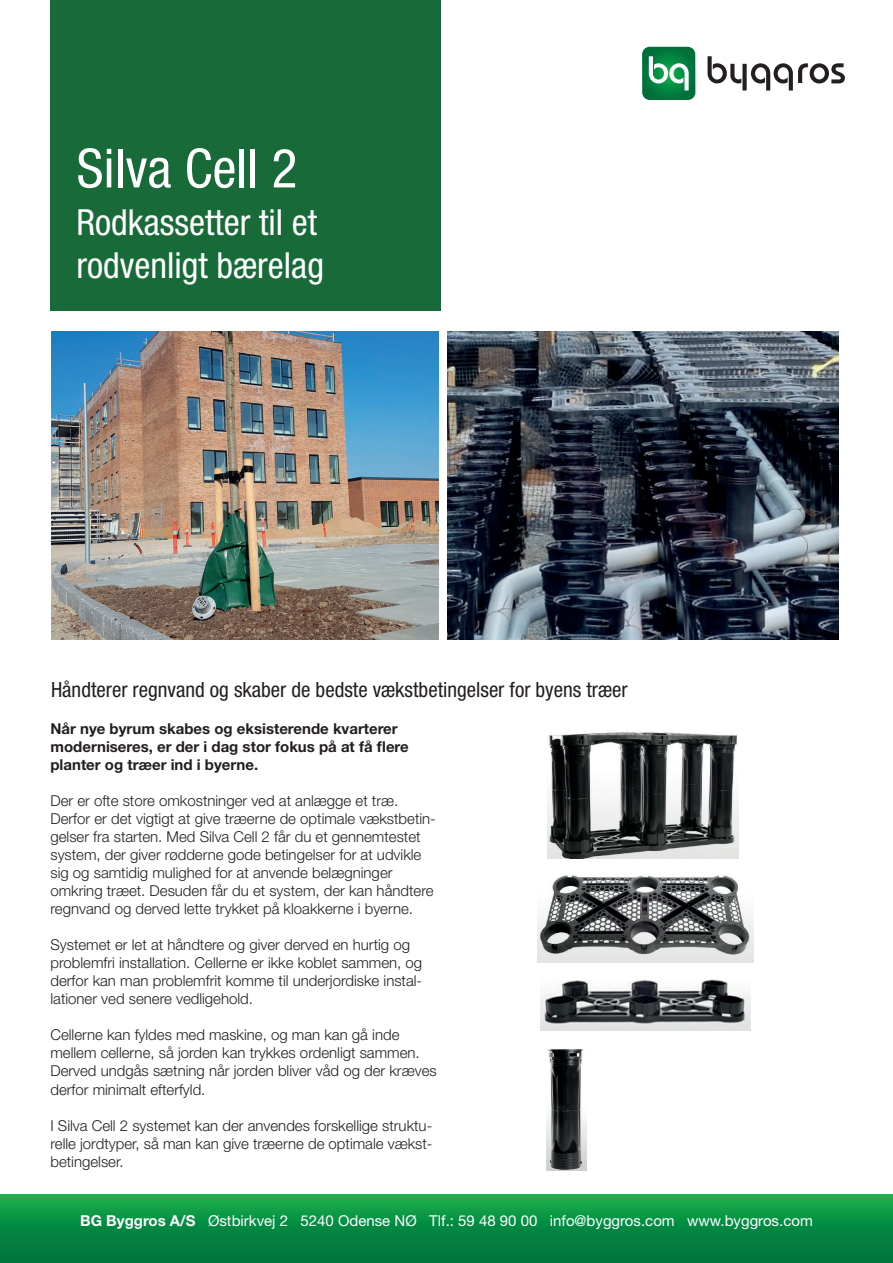
<style>
.page{position:relative;width:893px;height:1263px;background:#fff}
.page>*{position:absolute;margin:0;border:0;box-sizing:border-box;transform-origin:0 0}
.t1{font:condensed 54px "Helvetica Neue LT Std";color:#fff}
.t2{font:condensed 36px/43.2px "Helvetica Neue LT Std";color:#fff}
.t3{font:condensed 21px "Helvetica Neue LT Std";color:#231f20}
.t4{font:300 15px/18px "Helvetica Neue LT Std";color:#231f20}
.t5{font:700 15px/18px "Helvetica Neue LT Std";color:#231f20}
.t6{font:15px "Helvetica Neue LT Std";color:#fff}
.s1{font-weight:700}
</style>
<div class="page">
<div style="left:0;top:1195px;width:893px;height:68px;background:linear-gradient(to bottom,#17ab4a,#006f3b)"></div>
<svg style="left:642px;top:47px;width:53px;height:53px;background:#319562"></svg>
<svg style="left:707px;top:56px;width:138px;height:35px"></svg>
<div style="left:50px;top:0;width:391px;height:311px;background:#186b39"></div>
<img style="left:547px;top:732px;width:191px;height:126px">
<img style="left:541px;top:979px;width:209px;height:51px">
<img style="left:538px;top:875px;width:215px;height:87px">
<img style="left:546px;top:1049px;width:41px;height:122px">
<img style="left:448px;top:331px;width:391px;height:308px">
<img style="left:51px;top:331px;width:388px;height:308px">
<h1 class="t1" style="left:77px;top:137px;width:222px">Silva Cell 2</h1>
<h2 class="t2" style="left:77px;top:200px;width:249px">Rodkassetter til et rodvenligt bærelag</h2>
<h3 class="t3" style="left:51px;top:677px;width:578px">Håndterer regnvand og skaber de bedste vækstbetingelser for byens træer</h3>
<p class="t5" style="left:50px;top:720px;width:360px">Når nye byrum skabes og eksisterende kvarterer moderniseres, er der i dag stor fokus på at få flere planter og træer ind i byerne.</p>
<p class="t4" style="left:50px;top:792px;width:387px">Der er ofte store omkostninger ved at anlægge et træ.<br>Derfor er det vigtigt at give træerne de optimale vækstbetin&shy;gelser fra starten. Med Silva Cell 2 får du et gennemtestet system, der giver rødderne gode betingelser for at udvikle sig og samtidig mulighed for at anvende belægninger omkring træet. Desuden får du et system, der kan håndtere regnvand og derved lette trykket på kloakkerne i byerne.</p>
<p class="t4" style="left:50px;top:936px;width:373px">Systemet er let at håndtere og giver derved en hurtig og problemfri installation. Cellerne er ikke koblet sammen, og derfor kan man problemfrit komme til underjordiske instal&shy;lationer ved senere vedligehold.</p>
<p class="t4" style="left:50px;top:1026px;width:388px">Cellerne kan fyldes med maskine, og man kan gå inde mellem cellerne, så jorden kan trykkes ordenligt sammen.<br>Derved undgås sætning når jorden bliver våd og der kræves derfor minimalt efterfyld.</p>
<p class="t4" style="left:50px;top:1116px;width:384px;text-align:justify">I Silva Cell 2 systemet kan der anvendes forskellige struktu&shy;relle jordtyper, så man kan give træerne de optimale vækst&shy;betingelser.</p>
<p class="t6" style="left:80px;top:1211px;width:734px"><span class="s1">BG Byggros A/S</span> Østbirkvej 2 5240 Odense NØ Tlf.: 59 48 90 00 info@byggros.com www.byggros.com</p>
</div>
